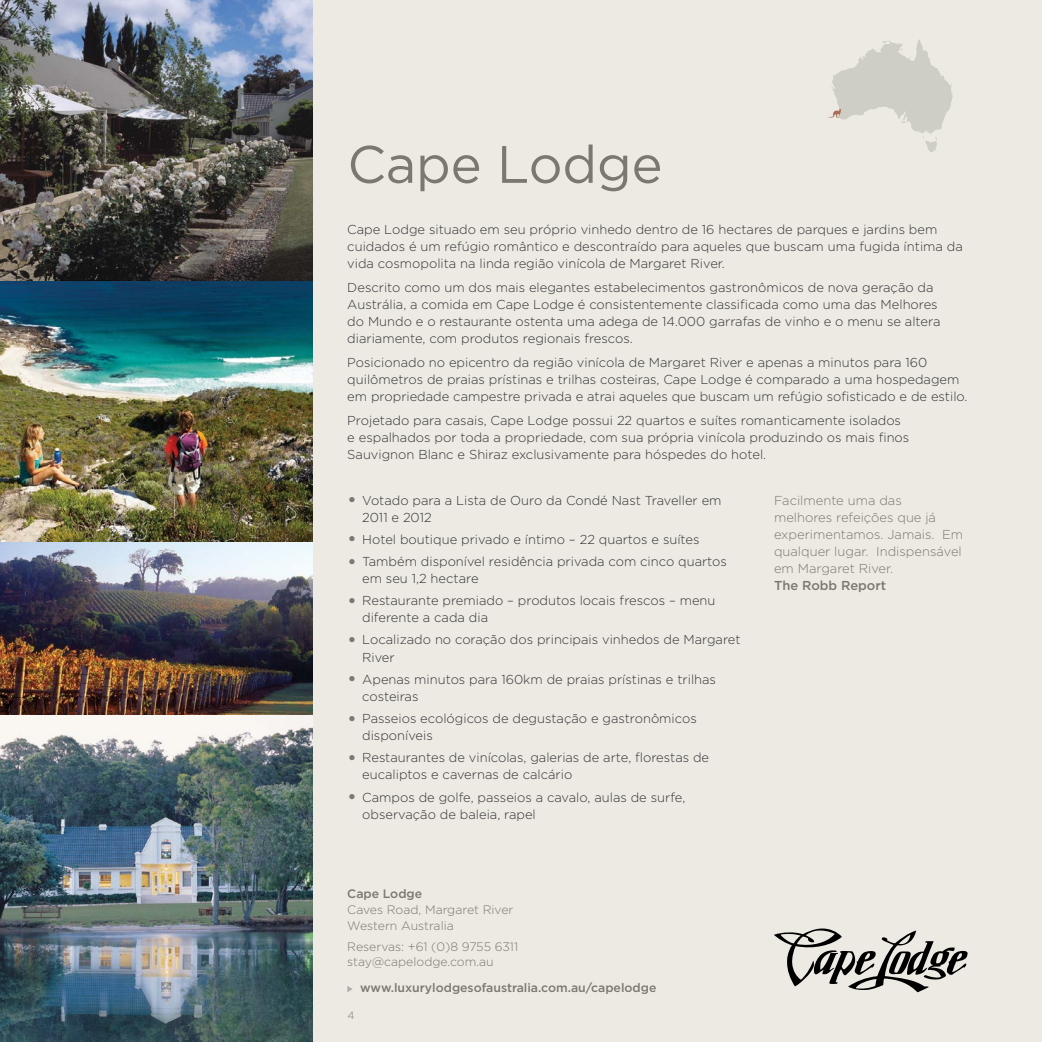
<style>
.page{position:relative;width:1042px;height:1042px;background:#edeae3}
.page>*{position:absolute;margin:0;border:0;box-sizing:border-box;transform-origin:0 0}
.t1{font:52.5px "Gotham";letter-spacing:-.005em;color:#7c776f}
.t2{font:300 12.95px/17.2px "Gotham";color:#333334}
.t3{font:300 12.95px/17.2px "Gotham";color:#7c776f}
.t4{font:500 12.95px "Gotham";color:#7c776f}
.t5{font:300 12.25px/15.8px "Gotham";color:#7c776f}
.t6{font:500 12.25px "Gotham";color:#7c776f}
.t7{font:300 10.5px "Gotham";color:#7c776f}
.s1{font-size:21px;color:#7c776f}
</style>
<div class="page">
<svg style="left:347px;top:986px;width:6px;height:6px"></svg>
<svg style="left:774px;top:928px;width:193px;height:64px"></svg>
<svg style="left:828px;top:39px;width:124px;height:113px"></svg>
<img style="left:0;top:0;width:313px;height:1042px">
<h1 class="t1" style="left:347px;top:135px;width:317px">Cape Lodge</h1>
<p class="t2" style="left:347px;top:221px;width:617px">Cape Lodge situado em seu próprio vinhedo dentro de 16 hectares de parques e jardins bem cuidados é um refúgio romântico e descontraído para aqueles que buscam uma fugida íntima da vida cosmopolita na linda região vinícola de Margaret River.</p>
<p class="t2" style="left:347px;top:279px;width:594px">Descrito como um dos mais elegantes estabelecimentos gastronômicos de nova geração da Austrália, a comida em Cape Lodge é consistentemente classificada como uma das Melhores do Mundo e o restaurante ostenta uma adega de 14.000 garrafas de vinho e o menu se altera diariamente, com produtos regionais frescos.</p>
<p class="t2" style="left:347px;top:354px;width:622px">Posicionado no epicentro da região vinícola de Margaret River e apenas a minutos para 160 quilômetros de praias prístinas e trilhas costeiras, Cape Lodge é comparado a uma hospedagem em propriedade campestre privada e atrai aqueles que buscam um refúgio sofisticado e de estilo.</p>
<p class="t2" style="left:347px;top:412px;width:563px">Projetado para casais, Cape Lodge possui 22 quartos e suítes romanticamente isolados e espalhados por toda a propriedade, com sua própria vinícola produzindo os mais finos<br>Sauvignon Blanc e Shiraz exclusivamente para hóspedes do hotel.</p>
<p class="t2" style="left:362px;top:491px;width:361px;text-indent:-15px"><span class="s1">•</span> Votado para a Lista de Ouro da Condé Nast Traveller em<br>2011 e 2012</p>
<p class="t2" style="left:347px;top:530px;width:354px"><span class="s1">•</span> Hotel boutique privado e íntimo – 22 quartos e suítes</p>
<p class="t2" style="left:362px;top:552px;width:366px;text-indent:-15px"><span class="s1">•</span> Também disponível residência privada com cinco quartos em seu 1,2 hectare</p>
<p class="t2" style="left:362px;top:592px;width:355px;text-indent:-15px"><span class="s1">•</span> Restaurante premiado – produtos locais frescos – menu diferente a cada dia</p>
<p class="t2" style="left:362px;top:631px;width:380px;text-indent:-15px"><span class="s1">•</span> Localizado no coração dos principais vinhedos de Margaret<br>River</p>
<p class="t2" style="left:362px;top:670px;width:355px;text-indent:-15px"><span class="s1">•</span> Apenas minutos para 160km de praias prístinas e trilhas costeiras</p>
<p class="t2" style="left:362px;top:709px;width:336px;text-indent:-15px"><span class="s1">•</span> Passeios ecológicos de degustação e gastronômicos disponíveis</p>
<p class="t2" style="left:362px;top:749px;width:348px;text-indent:-15px"><span class="s1">•</span> Restaurantes de vinícolas, galerias de arte, florestas de eucaliptos e cavernas de calcário</p>
<p class="t2" style="left:362px;top:788px;width:325px;text-indent:-15px"><span class="s1">•</span> Campos de golfe, passeios a cavalo, aulas de surfe, observação de baleia, rapel</p>
<p class="t3" style="left:774px;top:491px;width:191px">Facilmente uma das melhores refeições que já experimentamos. Jamais. Em qualquer lugar. Indispensável em Margaret River.</p>
<p class="t4" style="left:774px;top:578px;width:113px">The Robb Report</p>
<p class="t6" style="left:347px;top:887px;width:76px">Cape Lodge</p>
<p class="t5" style="left:347px;top:902px;width:168px">Caves Road, Margaret River<br>Western Australia</p>
<p class="t5" style="left:347px;top:938px;width:172px">Reservas: +61 (0)8 9755 6311 stay@capelodge.com.au</p>
<p class="t6" style="left:360px;top:981px;width:298px">www.luxurylodgesofaustralia.com.au/capelodge</p>
<p class="t7" style="left:347px;top:1010px;width:8px">4</p>
</div>
